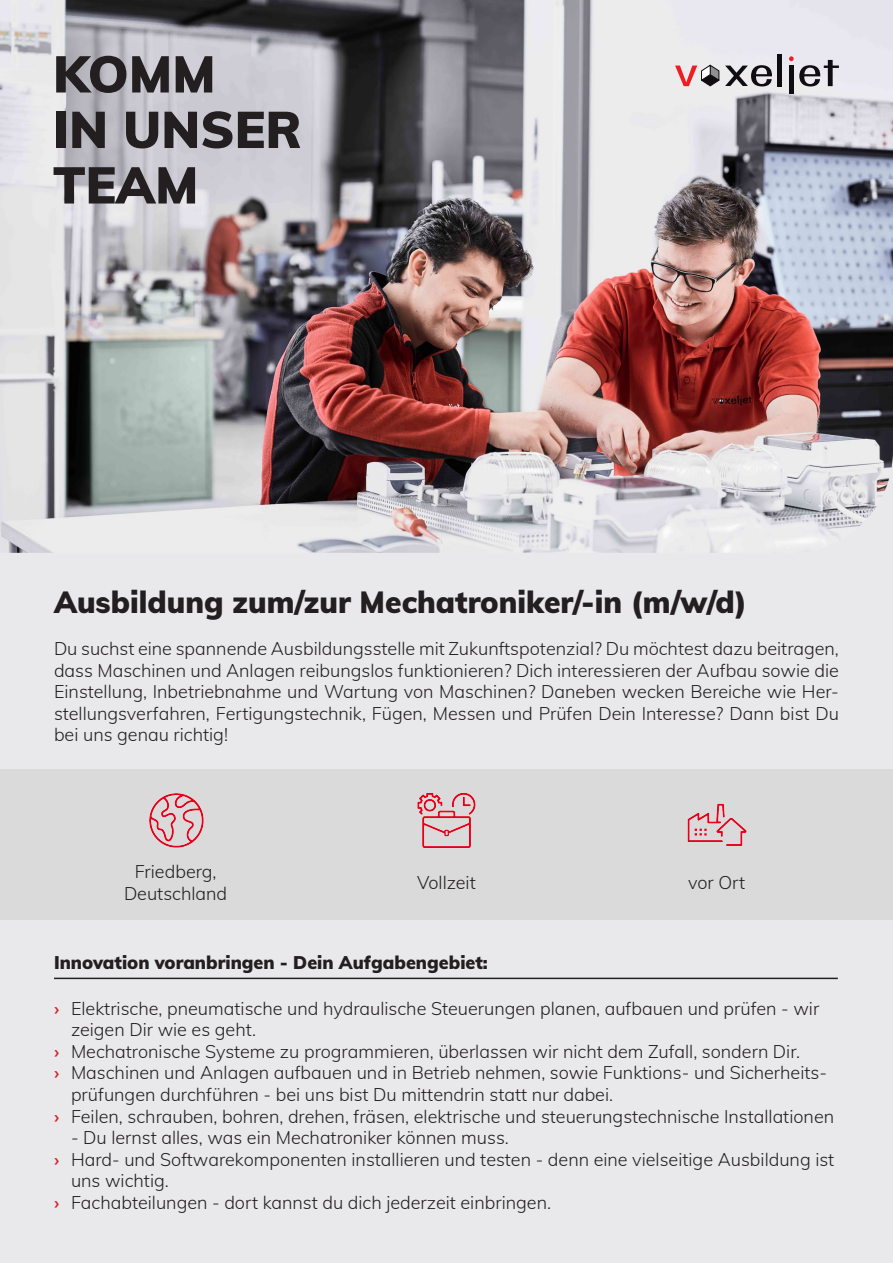
<style>
.page{position:relative;width:893px;height:1263px;background:#e9e9eb}
.page>*{position:absolute;margin:0;border:0;box-sizing:border-box;transform-origin:0 0}
.t1{font:900 51px "Muli";color:#231f20}
.t2{font:900 30px "Muli";color:#231f20}
.t3{font:300 18px/21.6px "Muli";color:#231f20}
.t4{font:900 18px "Muli";color:#231f20}
.s1{font-weight:700;color:#d1232a}
</style>
<div class="page">
<div style="left:0;top:769px;width:893px;height:150px;background:#dadada"></div>
<img style="left:0;top:0;width:893px;height:553px">
<div style="left:777px;top:54px;width:5px;height:32px;background:#0f0c12"></div>
<div style="left:789px;top:65px;width:5px;height:29px;background:#0f0c12"></div>
<svg style="left:789px;top:56px;width:50px;height:30px"></svg>
<svg style="left:725px;top:65px;width:47px;height:21px"></svg>
<svg style="left:675px;top:65px;width:44px;height:21px"></svg>
<img style="left:149px;top:793px;width:55px;height:55px">
<img style="left:417px;top:793px;width:59px;height:55px">
<img style="left:687px;top:803px;width:60px;height:43px">
<hr style="left:54px;top:978px;width:784px;height:1px;background:#231f20">
<p class="t1" style="left:53px;top:37px;width:164px">KOMM</p>
<p class="t1" style="left:53px;top:93px;width:250px">IN UNSER</p>
<p class="t1" style="left:53px;top:148px;width:147px">TEAM</p>
<p class="t2" style="left:54px;top:581px;width:694px">Ausbildung zum/zur Mechatroniker/-in (m/w/d)</p>
<p class="t3" style="left:54px;top:637px;width:786px;text-align:justify">Du suchst eine spannende Ausbildungsstelle mit Zukunftspotenzial? Du möchtest dazu beitragen, dass Maschinen und Anlagen reibungslos funktionieren? Dich interessieren der Aufbau sowie die Einstellung, Inbetriebnahme und Wartung von Maschinen? Daneben wecken Bereiche wie Her&shy;stellungsverfahren, Fertigungstechnik, Fügen, Messen und Prüfen Dein Interesse? Dann bist Du bei uns genau richtig!</p>
<p class="t3" style="left:135px;top:860px;width:83px">Friedberg,</p>
<p class="t3" style="left:124px;top:882px;width:105px">Deutschland</p>
<p class="t3" style="left:417px;top:871px;width:60px">Vollzeit</p>
<p class="t3" style="left:688px;top:871px;width:59px">vor Ort</p>
<p class="t4" style="left:54px;top:949px;width:435px">Innovation voranbringen - Dein Aufgabengebiet:</p>
<p class="t3" style="left:71px;top:996px;width:750px;text-indent:-17px"><span class="s1">›</span> Elektrische, pneumatische und hydraulische Steuerungen planen, aufbauen und prüfen - wir zeigen Dir wie es geht.</p>
<p class="t3" style="left:54px;top:1040px;width:748px"><span class="s1">›</span> Mechatronische Systeme zu programmieren, überlassen wir nicht dem Zufall, sondern Dir.</p>
<p class="t3" style="left:71px;top:1061px;width:758px;text-indent:-17px"><span class="s1">›</span> Maschinen und Anlagen aufbauen und in Betrieb nehmen, sowie Funktions- und Sicherheits&shy;prüfungen durchführen - bei uns bist Du mittendrin statt nur dabei.</p>
<p class="t3" style="left:54px;top:1104px;width:782px"><span class="s1">›</span> Feilen, schrauben, bohren, drehen, fräsen, elektrische und steuerungstechnische Installationen</p>
<p class="t3" style="left:71px;top:1126px;width:439px">- Du lernst alles, was ein Mechatroniker können muss.</p>
<p class="t3" style="left:71px;top:1148px;width:765px;text-indent:-17px"><span class="s1">›</span> Hard- und Softwarekomponenten installieren und testen - denn eine vielseitige Ausbildung ist uns wichtig.</p>
<p class="t3" style="left:54px;top:1191px;width:499px"><span class="s1">›</span> Fachabteilungen - dort kannst du dich jederzeit einbringen.</p>
</div>
